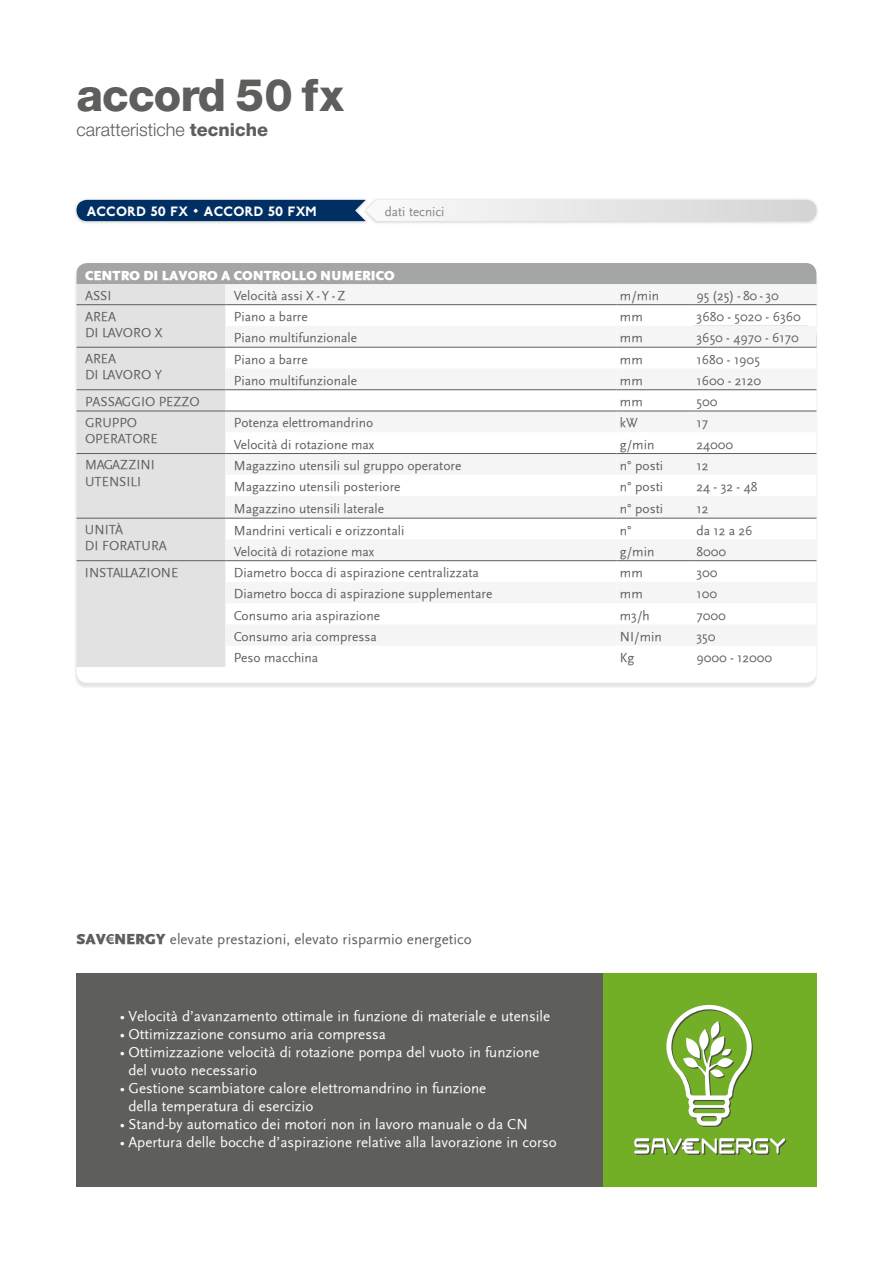
<style>
.page{position:relative;width:893px;height:1263px;background:#fff}
.page>*{position:absolute;margin:0;border:0;box-sizing:border-box;transform-origin:0 0}
.t1{font:800 45px "Helvetica Neue";letter-spacing:-.02em;color:#5e5e5d}
.t2{font:300 18px "Helvetica Neue LT Std";color:#5e5e5d}
.t3{font:15px/18px "Scala Sans";color:#fff}
.t4{font:15px "Scala Sans";color:#5e5e5d}
.t5{font:13.5px/16.2px "Scala Sans";color:#5e5e5d}
.t6{font:900 13.5px "Scala Sans";color:#fff}
.t7{font:800 13.5px "P22 Underground";letter-spacing:.02em;color:#fff}
.t8{font:13.5px "Scala Sans";color:#838383}
.s1{font-family:"Helvetica Neue";font-weight:800}
.s2{font-weight:900}
.s3{font-family:"Scala Sans Bold LF"}
</style>
<div class="page">
<div style="left:77px;top:263px;width:739px;height:21px;background:#a4a5a5"></div>
<div style="left:363px;top:198px;width:456px;height:27px;background:#1d1c1b;opacity:.2"></div>
<div style="left:73px;top:198px;width:295px;height:27px;background:#1d1c1b;opacity:.2"></div>
<svg style="left:77px;top:200px;width:739px;height:21px"></svg>
<div style="left:77px;top:284px;width:148px;height:383px;background:#e2e2e3"></div>
<svg style="left:225px;top:284px;width:392px;height:362px;fill:#f5f5f5"></svg>
<svg style="left:617px;top:284px;width:199px;height:278px;fill:#f5f5f5"></svg>
<hr style="left:77px;top:347px;width:148px;height:1px;background:#5e5e5d">
<hr style="left:225px;top:347px;width:392px;height:1px;background:#5e5e5d">
<hr style="left:617px;top:347px;width:76px;height:1px;background:#5e5e5d">
<hr style="left:693px;top:347px;width:123px;height:1px;background:#5e5e5d">
<hr style="left:77px;top:389px;width:148px;height:1px;background:#5e5e5d">
<hr style="left:225px;top:389px;width:392px;height:1px;background:#5e5e5d">
<hr style="left:617px;top:389px;width:76px;height:1px;background:#5e5e5d">
<hr style="left:693px;top:389px;width:123px;height:1px;background:#5e5e5d">
<hr style="left:77px;top:411px;width:148px;height:1px;background:#5e5e5d">
<hr style="left:225px;top:411px;width:392px;height:1px;background:#5e5e5d">
<hr style="left:617px;top:411px;width:76px;height:1px;background:#5e5e5d">
<hr style="left:693px;top:411px;width:123px;height:1px;background:#5e5e5d">
<hr style="left:77px;top:453px;width:148px;height:1px;background:#5e5e5d">
<hr style="left:225px;top:453px;width:392px;height:1px;background:#5e5e5d">
<hr style="left:617px;top:453px;width:76px;height:1px;background:#5e5e5d">
<hr style="left:693px;top:453px;width:123px;height:1px;background:#5e5e5d">
<hr style="left:77px;top:518px;width:148px;height:1px;background:#5e5e5d">
<hr style="left:225px;top:518px;width:392px;height:1px;background:#5e5e5d">
<hr style="left:617px;top:518px;width:76px;height:1px;background:#5e5e5d">
<hr style="left:693px;top:518px;width:123px;height:1px;background:#5e5e5d">
<hr style="left:77px;top:560px;width:148px;height:1px;background:#5e5e5d">
<hr style="left:225px;top:560px;width:392px;height:1px;background:#5e5e5d">
<hr style="left:617px;top:560px;width:76px;height:1px;background:#5e5e5d">
<hr style="left:693px;top:560px;width:123px;height:1px;background:#5e5e5d">
<hr style="left:77px;top:304px;width:148px;height:1px;background:#5e5e5d">
<hr style="left:225px;top:304px;width:392px;height:1px;background:#5e5e5d">
<hr style="left:617px;top:304px;width:76px;height:1px;background:#5e5e5d">
<hr style="left:693px;top:304px;width:123px;height:1px;background:#5e5e5d">
<div style="left:77px;top:973px;width:740px;height:213px;background:#5e5e5d"></div>
<div style="left:604px;top:973px;width:213px;height:213px;background:#72af27"></div>
<svg style="left:666px;top:1005px;width:87px;height:122px"></svg>
<svg style="left:634px;top:1138px;width:152px;height:17px"></svg>
<h1 class="t1" style="left:77px;top:68px;width:269px">accord 50 fx</h1>
<h2 class="t2" style="left:77px;top:118px;width:193px">caratteristiche <span class="s1">tecniche</span></h2>
<p class="t7" style="left:87px;top:203px;width:232px">ACCORD 50 FX • ACCORD 50 FXM</p>
<p class="t8" style="left:385px;top:205px;width:61px">dati tecnici</p>
<p class="t6" style="left:85px;top:268px;width:311px">CENTRO DI LAVORO A CONTROLLO NUMERICO</p>
<p class="t5" style="left:85px;top:288px;width:28px">ASSI</p>
<p class="t5" style="left:234px;top:288px;width:113px">Velocità assi X - Y - Z</p>
<p class="t5" style="left:620px;top:288px;width:41px">m/min</p>
<p class="t5" style="left:696px;top:288px;width:84px">95 (25) - 80 - 30</p>
<p class="t5" style="left:85px;top:308px;width:79px">AREA<br>DI LAVORO X</p>
<p class="t5" style="left:234px;top:309px;width:75px">Piano a barre</p>
<p class="t5" style="left:620px;top:309px;width:24px">mm</p>
<p class="t5" style="left:696px;top:309px;width:106px">3680 - 5020 - 6360</p>
<p class="t5" style="left:234px;top:330px;width:125px">Piano multifunzionale</p>
<p class="t5" style="left:620px;top:330px;width:24px">mm</p>
<p class="t5" style="left:696px;top:330px;width:104px">3650 - 4970 - 6170</p>
<p class="t5" style="left:85px;top:351px;width:79px">AREA<br>DI LAVORO Y</p>
<p class="t5" style="left:234px;top:351px;width:75px">Piano a barre</p>
<p class="t5" style="left:620px;top:351px;width:24px">mm</p>
<p class="t5" style="left:696px;top:351px;width:65px">1680 - 1905</p>
<p class="t5" style="left:234px;top:373px;width:125px">Piano multifunzionale</p>
<p class="t5" style="left:620px;top:373px;width:24px">mm</p>
<p class="t5" style="left:696px;top:373px;width:66px">1600 - 2120</p>
<p class="t5" style="left:85px;top:394px;width:116px">PASSAGGIO PEZZO</p>
<p class="t5" style="left:620px;top:394px;width:24px">mm</p>
<p class="t5" style="left:696px;top:394px;width:22px">500</p>
<p class="t5" style="left:85px;top:415px;width:74px">GRUPPO<br>OPERATORE</p>
<p class="t5" style="left:234px;top:415px;width:141px">Potenza elettromandrino</p>
<p class="t5" style="left:620px;top:415px;width:19px">kW</p>
<p class="t5" style="left:696px;top:415px;width:13px">17</p>
<p class="t5" style="left:234px;top:436px;width:142px">Velocità di rotazione max</p>
<p class="t5" style="left:620px;top:436px;width:36px">g/min</p>
<p class="t5" style="left:696px;top:436px;width:38px">24000</p>
<p class="t5" style="left:85px;top:457px;width:71px">MAGAZZINI<br>UTENSILI</p>
<p class="t5" style="left:234px;top:458px;width:229px">Magazzino utensili sul gruppo operatore</p>
<p class="t5" style="left:620px;top:458px;width:45px">n° posti</p>
<p class="t5" style="left:696px;top:458px;width:13px">12</p>
<p class="t5" style="left:234px;top:479px;width:168px">Magazzino utensili posteriore</p>
<p class="t5" style="left:620px;top:479px;width:45px">n° posti</p>
<p class="t5" style="left:696px;top:479px;width:63px">24 - 32 - 48</p>
<p class="t5" style="left:234px;top:501px;width:152px">Magazzino utensili laterale</p>
<p class="t5" style="left:620px;top:501px;width:45px">n° posti</p>
<p class="t5" style="left:696px;top:501px;width:13px">12</p>
<p class="t5" style="left:85px;top:522px;width:83px">UNITÀ<br>DI FORATURA</p>
<p class="t5" style="left:234px;top:522px;width:172px">Mandrini verticali e orizzontali</p>
<p class="t5" style="left:620px;top:522px;width:13px">n°</p>
<p class="t5" style="left:696px;top:522px;width:58px">da 12 a 26</p>
<p class="t5" style="left:234px;top:544px;width:142px">Velocità di rotazione max</p>
<p class="t5" style="left:620px;top:544px;width:36px">g/min</p>
<p class="t5" style="left:696px;top:544px;width:31px">8000</p>
<p class="t5" style="left:85px;top:565px;width:95px">INSTALLAZIONE</p>
<p class="t5" style="left:234px;top:565px;width:247px">Diametro bocca di aspirazione centralizzata</p>
<p class="t5" style="left:620px;top:565px;width:24px">mm</p>
<p class="t5" style="left:696px;top:565px;width:23px">300</p>
<p class="t5" style="left:234px;top:586px;width:260px">Diametro bocca di aspirazione supplementare</p>
<p class="t5" style="left:620px;top:586px;width:24px">mm</p>
<p class="t5" style="left:696px;top:586px;width:22px">100</p>
<p class="t5" style="left:234px;top:607px;width:148px">Consumo aria aspirazione</p>
<p class="t5" style="left:620px;top:607px;width:31px">m3/h</p>
<p class="t5" style="left:696px;top:607px;width:31px">7000</p>
<p class="t5" style="left:234px;top:629px;width:145px">Consumo aria compressa</p>
<p class="t5" style="left:620px;top:629px;width:43px">NI/min</p>
<p class="t5" style="left:696px;top:629px;width:21px">350</p>
<p class="t5" style="left:234px;top:650px;width:86px">Peso macchina</p>
<p class="t5" style="left:620px;top:650px;width:16px">Kg</p>
<p class="t5" style="left:696px;top:650px;width:77px">9000 - 12000</p>
<p class="t4" style="left:77px;top:931px;width:397px"><span class="s2">SAV</span><span class="s3">€</span><span class="s2">NERGY</span> elevate prestazioni, elevato risparmio energetico</p>
<p class="t3" style="left:120px;top:1008px;width:432px">• Velocità d’avanzamento ottimale in funzione di materiale e utensile</p>
<p class="t3" style="left:120px;top:1026px;width:267px">• Ottimizzazione consumo aria compressa</p>
<p class="t3" style="left:128px;top:1044px;width:412px;text-indent:-9px">• Ottimizzazione velocità di rotazione pompa del vuoto in funzione del vuoto necessario</p>
<p class="t3" style="left:128px;top:1080px;width:359px;text-indent:-9px">• Gestione scambiatore calore elettromandrino in funzione della temperatura di esercizio</p>
<p class="t3" style="left:120px;top:1116px;width:409px">• Stand-by automatico dei motori non in lavoro manuale o da CN</p>
<p class="t3" style="left:120px;top:1134px;width:438px">• Apertura delle bocche d’aspirazione relative alla lavorazione in corso</p>
</div>
